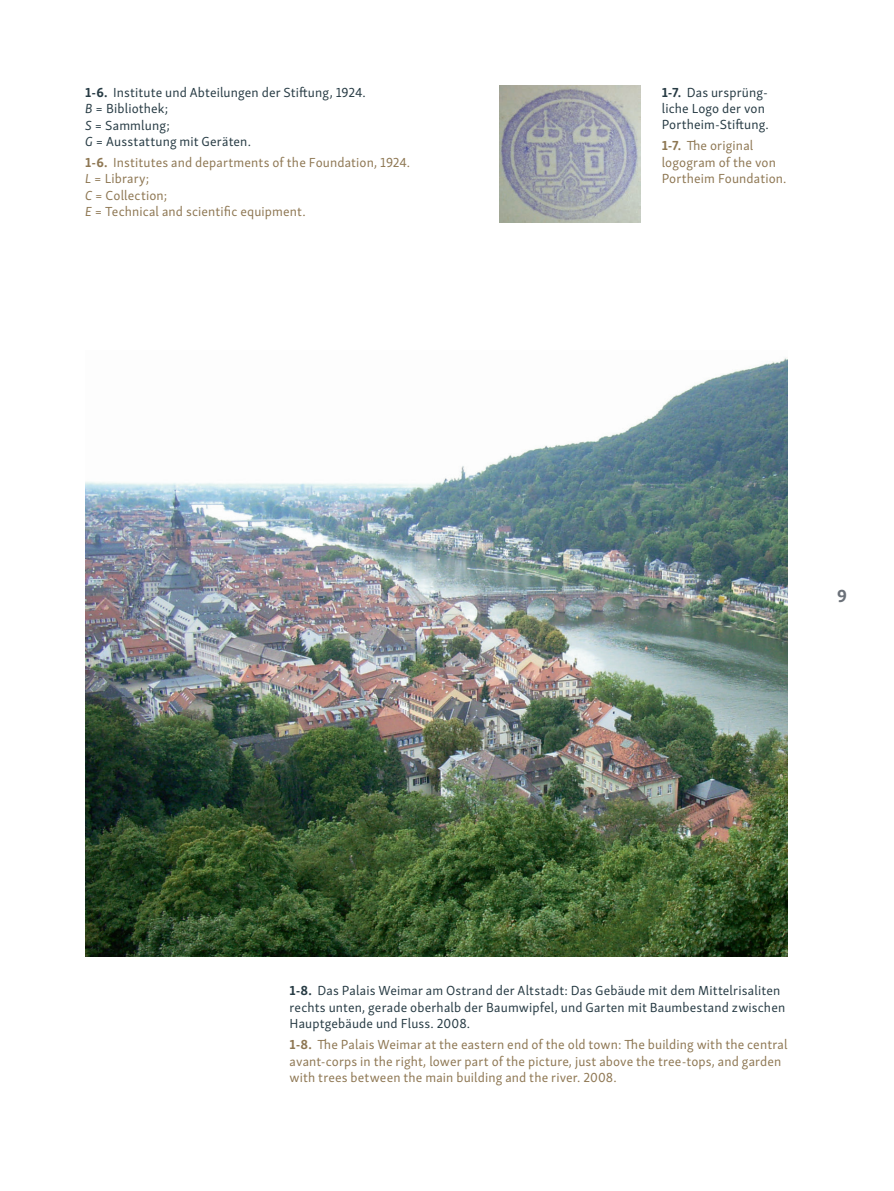
<style>
.page{position:relative;width:894px;height:1191px;background:#fff}
.page>*{position:absolute;margin:0;border:0;box-sizing:border-box;transform-origin:0 0}
.t1{font:700 18px "Skolar Sans Latn";color:#6b7179}
.t2{font:13.5px/16.5px "Skolar Sans Latn";letter-spacing:.01em;color:#8e7753}
.t3{font:13.5px/16.5px "Skolar Sans Latn";letter-spacing:.01em;color:#273b44}
.s1{font-weight:700}
.s2{font-style:italic}
</style>
<div class="page">
<img style="left:499px;top:85px;width:141px;height:137px">
<img style="left:85px;top:358px;width:702px;height:599px">
<p class="t3" style="left:85px;top:83px;width:282px"><span class="s1">1-6.</span> Institute und Abteilungen der Stiftung, 1924.<br><span class="s2">B</span> = Bibliothek;<br><span class="s2">S</span> = Sammlung;<br><span class="s2">G</span> = Ausstattung mit Geräten.</p>
<p class="t2" style="left:85px;top:153px;width:326px"><span class="s1">1-6.</span> Institutes and departments of the Foundation, 1924.<br><span class="s2">L</span> = Library;<br><span class="s2">C</span> = Collection;<br><span class="s2">E</span> = Technical and scientific equipment.</p>
<p class="t3" style="left:661px;top:83px;width:108px"><span class="s1">1-7.</span> Das ursprüng&shy;liche Logo der von<br>Portheim-Stiftung.</p>
<p class="t2" style="left:661px;top:136px;width:126px"><span class="s1">1-7.</span> The original logogram of the von<br>Portheim Foundation.</p>
<h1 class="t1" style="left:836px;top:581px;width:11px">9</h1>
<p class="t3" style="left:289px;top:982px;width:497px"><span class="s1">1-8.</span> Das Palais Weimar am Ostrand der Altstadt: Das Gebäude mit dem Mittelrisaliten rechts unten, gerade oberhalb der Baumwipfel, und Garten mit Baumbestand zwischen<br>Hauptgebäude und Fluss. 2008.</p>
<p class="t2" style="left:289px;top:1035px;width:499px"><span class="s1">1-8.</span> The Palais Weimar at the eastern end of the old town: The building with the central avant-corps in the right, lower part of the picture, just above the tree-tops, and garden with trees between the main building and the river. 2008.</p>
</div>
